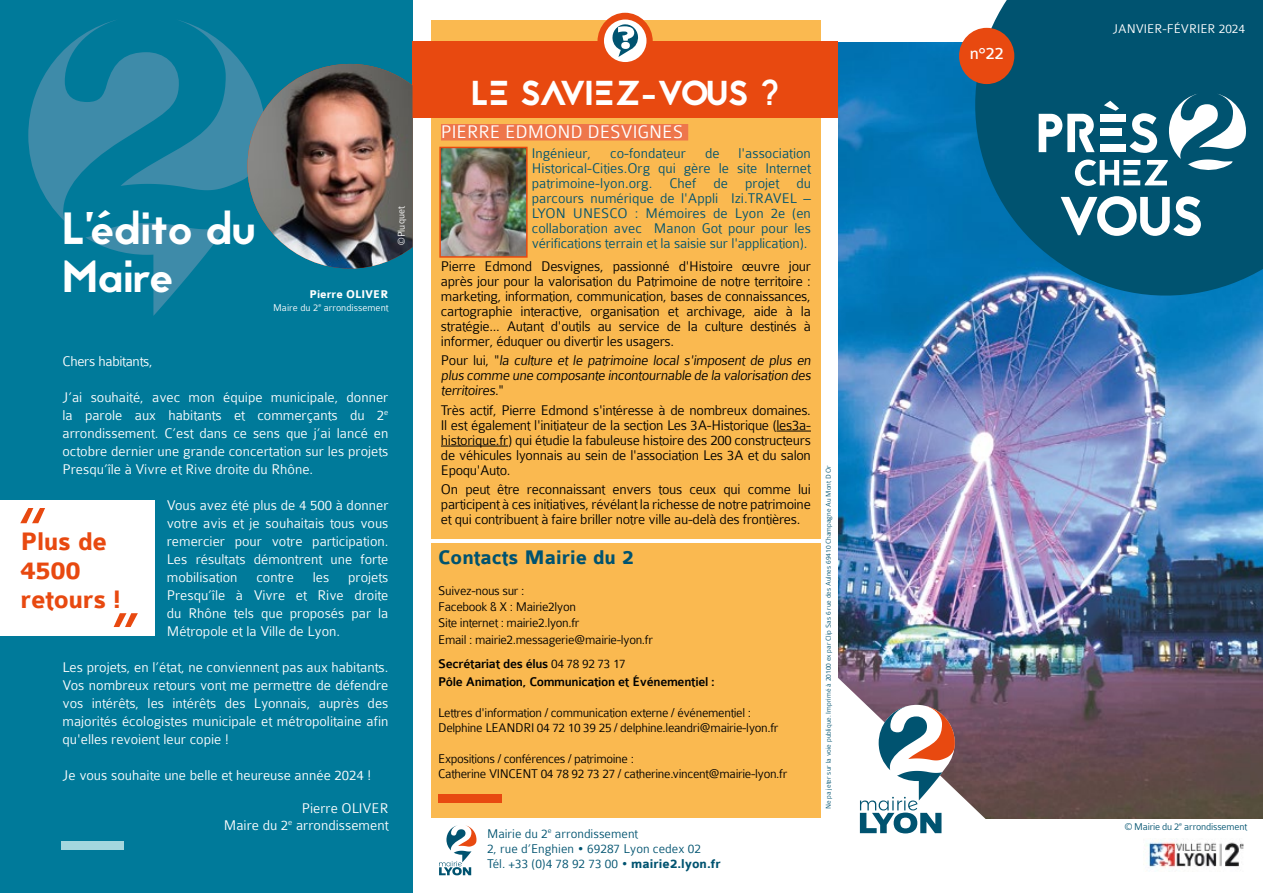
<style>
.page{position:relative;width:1263px;height:893px;background:#fff}
.page>*{position:absolute;margin:0;border:0;box-sizing:border-box;transform-origin:0 0}
.t1{font:81px "Colaborate";color:#e84910}
.t2{font:500 73.5px "Colaborate";color:#e84910}
.t3{font:45px/48px "Jaapokkisubtract";color:#fff}
.t4{font:34.5px "Jaapokkisubtract";letter-spacing:-.03em;color:#fff}
.t5{font:700 27px/28.5px "Colaborate";letter-spacing:-.01em;color:#e84910}
.t6{font:700 21px "Colaborate";color:#005370}
.t7{font:300 19.5px "Colaborate";color:#fff}
.t8{font:18px "Colaborate";color:#fff}
.t9{font:300 15px/15px "Colaborate";letter-spacing:-.02em;color:#000;text-align:justify}
.t10{font:300 15px/18px "Colaborate";color:#fff;text-align:justify}
.t11{font:300 15px/15px "Colaborate";letter-spacing:-.01em;color:#005370;text-align:justify}
.t12{font:300 15px "Colaborate";letter-spacing:-.02em;color:#fff}
.t13{font:300 13.5px/16.2px "Colaborate";letter-spacing:-.025em;color:#000}
.t14{font:300 13.5px/15px "Colaborate";color:#005370}
.t15{font:500 13.5px/17.5px "Colaborate";letter-spacing:-.025em;color:#000}
.t16{font:300 13.5px "Colaborate";color:#fff}
.t17{font:700 12px "Colaborate";color:#fff}
.t18{font:300 10.5px "Colaborate";color:#fff}
.t19{font:300 10.5px "Colaborate";letter-spacing:-.015em;color:#005370}
.t20{font:300 7.5px "Colaborate";color:#005370}
.s1{font-weight:300}
.s2{font-weight:700}
</style>
<div class="page">
<div style="left:0;top:0;width:412px;height:893px;background:#007a9a"></div>
<div style="left:61px;top:841px;width:63px;height:8px;background:#a4d7de"></div>
<img style="left:839px;top:42px;width:424px;height:777px">
<div style="left:431px;top:20px;width:390px;height:518px;background:#fab950"></div>
<div style="left:412px;top:41px;width:426px;height:76px;background:#e84910"></div>
<svg style="left:28px;top:20px;width:324px;height:296px"></svg>
<img style="left:247px;top:64px;width:165px;height:205px">
<div style="left:431px;top:543px;width:390px;height:275px;background:#fab950"></div>
<div style="left:441px;top:124px;width:247px;height:16px;background:#ee764b"></div>
<hr style="left:776px;top:431px;width:35px;height:1px;background:#000">
<hr style="left:441px;top:446px;width:67px;height:1px;background:#000">
<img style="left:442px;top:150px;width:83px;height:105px">
<div style="left:439px;top:147px;width:89px;height:111px;border:2px solid #e84910"></div>
<div style="left:597px;top:13px;width:56px;height:57px;background:#e84910;border-radius:50%"></div>
<div style="left:604px;top:20px;width:42px;height:42px;background:#fff;border-radius:50%"></div>
<svg style="left:612px;top:24px;width:27px;height:33px"></svg>
<div style="left:438px;top:794px;width:64px;height:9px;background:#e84910"></div>
<div style="left:0;top:500px;width:154px;height:136px;background:#fff"></div>
<svg style="left:951px;top:0;width:312px;height:320px;background:#0f6388"></svg>
<div style="left:959px;top:28px;width:55px;height:56px;background:#e84910;border-radius:50%"></div>
<img style="left:1146px;top:842px;width:98px;height:26px">
<svg style="left:439px;top:825px;width:37px;height:50px"></svg>
<svg style="left:1061px;top:196px;width:140px;height:40px"></svg>
<svg style="left:1039px;top:94px;width:207px;height:92px"></svg>
<svg style="left:838px;top:673px;width:174px;height:161px"></svg>
<h3 class="t3" style="left:62px;top:205px;width:195px">L’édito du<br>Maire</h3>
<p class="t18" style="left:396px;top:245px;width:40px;rotate:-91deg">©Pluquet</p>
<p class="t17" style="left:310px;top:288px;width:80px">Pierre OLIVER</p>
<p class="t18" style="left:273px;top:302px;width:117px">Maire du 2<sup>e</sup> arrondissement</p>
<p class="t12" style="left:63px;top:354px;width:92px">Chers habitants,</p>
<p class="t10" style="left:63px;top:388px;width:327px">J’ai souhaité, avec mon équipe municipale, donner la parole aux habitants et commerçants du 2<sup>e </sup>arrondissement. C’est dans ce sens que j’ai lancé en octobre dernier une grande concertation sur les projets Presqu’île à Vivre et Rive droite du Rhône.</p>
<p class="t10" style="left:167px;top:496px;width:223px">Vous avez été plus de 4 500 à donner votre avis et je souhaitais tous vous remercier pour votre participation.<br>Les résultats démontrent une forte mobilisation</p>
<h1 class="t1" style="left:17px;top:493px;width:33px">“</h1>
<h3 class="t5" style="left:21px;top:528px;width:102px">Plus de<br>4500 retours !</h3>
<p class="t10" style="left:256px;top:568px;width:39px">contre</p>
<p class="t10" style="left:313px;top:568px;width:18px">les</p>
<p class="t10" style="left:167px;top:568px;width:223px;text-indent:181px">projets Presqu’île à Vivre et Rive droite du Rhône tels que proposés par la Métropole et la Ville de Lyon.</p>
<p class="t10" style="left:63px;top:658px;width:327px">Les projets, en l’état, ne conviennent pas aux habitants.<br>Vos nombreux retours vont me permettre de défendre vos intérêts, les intérêts des Lyonnais, auprès des majorités écologistes municipale et métropolitaine afin qu'elles revoient leur copie !</p>
<p class="t10" style="left:63px;top:766px;width:310px">Je vous souhaite une belle et heureuse année 2024 !</p>
<p class="t10" style="left:224px;top:800px;width:166px;line-height:16.5px;text-align:right">Pierre OLIVER<br>Maire du 2<sup>e</sup> arrondissement</p>
<h2 class="t2" style="left:141px;top:641px;width:32px;rotate:-180deg">“</h2>
<h3 class="t4" style="left:471px;top:69px;width:310px">LE SAVIEZ-VOUS ?</h3>
<h3 class="t7" style="left:441px;top:122px;width:244px">PIERRE EDMOND DESVIGNES</h3>
<p class="t11" style="left:532px;top:145px;width:61px">Ingénieur,</p>
<p class="t11" style="left:610px;top:145px;width:77px">co-fondateur</p>
<p class="t11" style="left:705px;top:145px;width:16px">de</p>
<p class="t11" style="left:532px;top:145px;width:281px;text-indent:207px">l'association Historical-Cities.Org qui gère le site Internet patrimoine-lyon.org. Chef de projet du parcours numérique de l'Appli Izi.TRAVEL – LYON UNESCO : Mémoires de Lyon 2e (en collaboration avec Manon Got pour pour les vérifications terrain et la saisie sur l'application).</p>
<p class="t9" style="left:441px;top:259px;width:371px">Pierre Edmond Desvignes, passionné d'Histoire œuvre jour après jour pour la valorisation du Patrimoine de notre territoire : marketing, information, communication, bases de connaissances, cartographie interactive, organisation et archivage, aide à la stratégie... Autant d'outils au service de la culture destinés à informer, éduquer ou divertir les usagers.</p>
<p class="t9" style="left:441px;top:353px;width:374px">Pour lui, "la culture et le patrimoine local s'imposent de plus en plus comme une composante incontournable de la valorisation des territoires."</p>
<p class="t9" style="left:441px;top:402px;width:371px">Très actif, Pierre Edmond s'intéresse à de nombreux domaines.<br>Il est également l'initiateur de la section Les 3A-Historique (les3a&shy;historique.fr) qui étudie la fabuleuse histoire des 200 constructeurs de véhicules lyonnais au sein de l'association Les 3A et du salon Epoqu'Auto.</p>
<p class="t9" style="left:441px;top:482px;width:371px">On peut être reconnaissant envers tous ceux qui comme lui participent à ces initiatives, révélant la richesse de notre patrimoine et qui contribuent à faire briller notre ville au-delà des frontières.</p>
<h3 class="t6" style="left:438px;top:547px;width:197px">Contacts Mairie du 2</h3>
<p class="t13" style="left:438px;top:583px;width:216px">Suivez-nous sur :<br>Facebook &amp; X : Mairie2lyon<br>Site internet : mairie2.lyon.fr<br>Email : mairie2.messagerie@mairie-lyon.fr</p>
<p class="t15" style="left:438px;top:656px;width:278px">Secrétariat des élus <span class="s1">04 78 92 73 17<br></span>Pôle Animation, Communication et Événementiel :</p>
<p class="t13" style="left:438px;top:705px;width:342px;line-height:15px">Lettres d'information / communication externe / événementiel :<br>Delphine LEANDRI 04 72 10 39 25 / delphine.leandri@mairie-lyon.fr</p>
<p class="t13" style="left:438px;top:752px;width:351px;line-height:15px">Expositions / conférences / patrimoine :<br>Catherine VINCENT 04 78 92 73 27 / catherine.vincent@mairie-lyon.fr</p>
<p class="t14" style="left:487px;top:826px;width:235px">Mairie du 2<sup>e</sup> arrondissement<br>2, rue d’Enghien • 69287 Lyon cedex 02<br>Tél. +33 (0)4 78 92 73 00 • <span class="s2">mairie2.lyon.fr</span></p>
<p class="t20" style="left:824px;top:809px;width:346px;rotate:-90deg">Ne pa jeter sur la voie publique. Imprimé à 20100 ex par Clip Sas 6 rue des Aulnes 69410 Champagne Au Mont D Or</p>
<p class="t8" style="left:970px;top:44px;width:35px">n°22</p>
<p class="t16" style="left:1113px;top:22px;width:134px">JANVIER-FÉVRIER 2024</p>
<p class="t19" style="left:1125px;top:821px;width:124px">© Mairie du 2<sup>e</sup> arrondissement</p>
</div>
